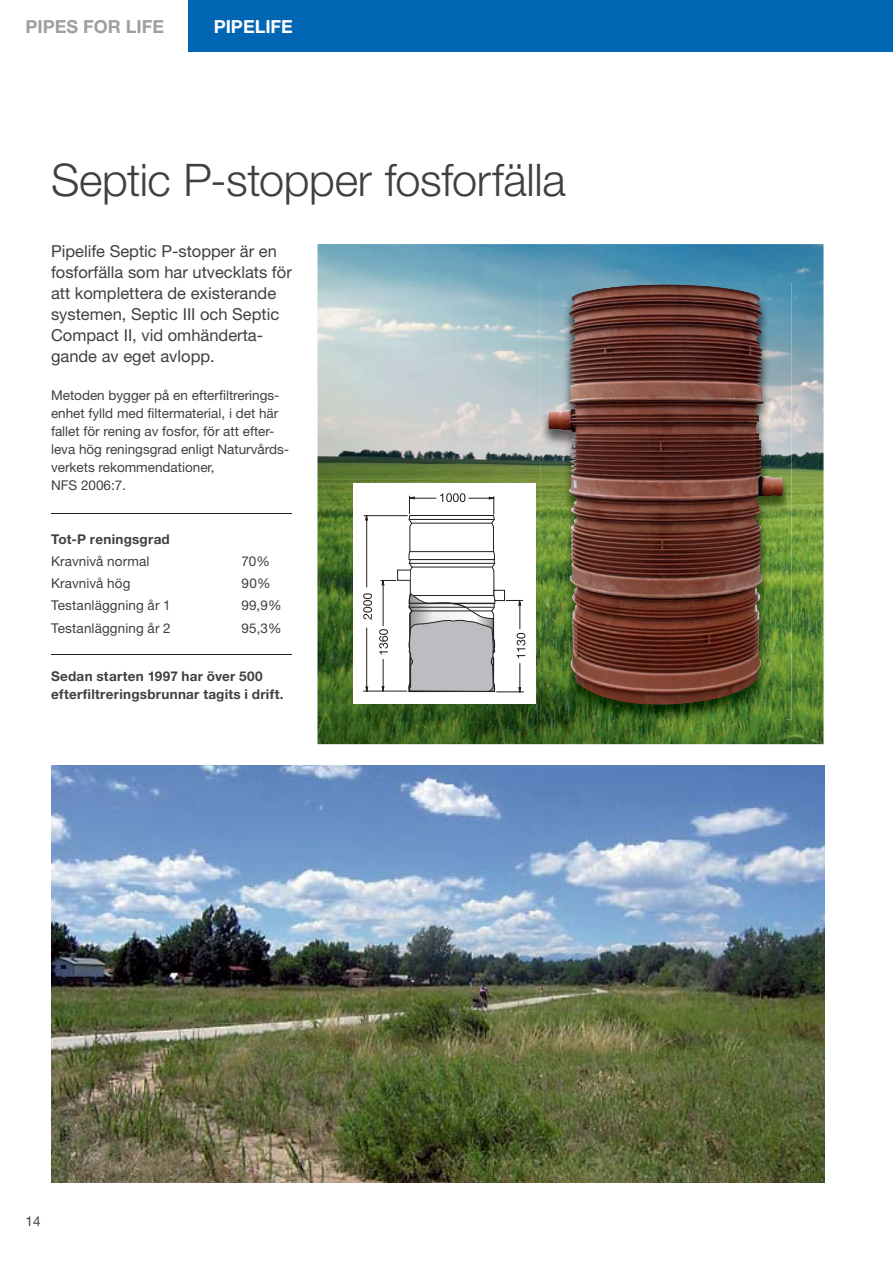
<style>
.page{position:relative;width:893px;height:1263px;background:#fff}
.page>*{position:absolute;margin:0;border:0;box-sizing:border-box;transform-origin:0 0}
.t1{font:300 45px "Helvetica Neue";letter-spacing:-.01em;color:#404041}
.t2{font:700 18px "Helvetica Neue";color:#9d9fa1}
.t3{font:700 18px "Helvetica Neue";color:#fff}
.t4{font:16.5px/21px "Helvetica Neue";color:#404041}
.t5{font:13.5px/18px "Helvetica Neue";color:#404041}
.t6{font:700 13.5px/18px "Helvetica Neue";letter-spacing:.02em;color:#404041}
</style>
<div class="page">
<div style="left:188px;top:0;width:705px;height:51px;background:#0066b3"></div>
<img style="left:317px;top:244px;width:506px;height:500px">
<img style="left:540px;top:283px;width:251px;height:436px">
<img style="left:541px;top:287px;width:245px;height:434px">
<img style="left:547px;top:284px;width:238px;height:423px">
<hr style="left:51px;top:513px;width:241px;height:1px;background:#231f20">
<hr style="left:51px;top:654px;width:241px;height:1px;background:#231f20">
<img style="left:51px;top:765px;width:774px;height:417px">
<div style="left:353px;top:483px;width:183px;height:221px;background:#fff"></div>
<div style="left:397px;top:570px;width:13px;height:10px;border:1px solid #231f20"></div>
<hr style="left:364px;top:515px;width:44px;height:1px;background:#231f20">
<hr style="left:363px;top:691px;width:44px;height:1px;background:#231f20">
<hr style="left:383px;top:583px;width:1px;height:43px;background:#231f20">
<hr style="left:383px;top:659px;width:1px;height:32px;background:#231f20">
<hr style="left:366px;top:515px;width:1px;height:72px;background:#231f20">
<hr style="left:366px;top:628px;width:1px;height:63px;background:#231f20">
<svg style="left:380px;top:579px;width:16px;height:6px"></svg>
<svg style="left:363px;top:593px;width:9px;height:26px"></svg>
<svg style="left:379px;top:629px;width:9px;height:26px"></svg>
<svg style="left:408px;top:493px;width:117px;height:226px"></svg>
<h2 class="t2" style="left:26px;top:20px;width:140px">PIPES FOR LIFE</h2>
<h2 class="t3" style="left:214px;top:20px;width:81px">PIPELIFE</h2>
<h1 class="t1" style="left:51px;top:163px;width:516px">Septic P-stopper fosforfälla</h1>
<p class="t4" style="left:51px;top:242px;width:242px">Pipelife Septic P-stopper är en fosforfälla som har utvecklats för att komplettera de existerande systemen, Septic III och Septic<br>Compact II, vid omhänderta&shy;gande av eget avlopp.</p>
<p class="t5" style="left:51px;top:387px;width:240px">Metoden bygger på en efterfiltrerings&shy;enhet fylld med filtermaterial, i det här fallet för rening av fosfor, för att efter&shy;leva hög reningsgrad enligt Naturvårds&shy;verkets rekommendationer,<br>NFS 2006:7.</p>
<p class="t6" style="left:51px;top:531px;width:120px">Tot-P reningsgrad</p>
<p class="t5" style="left:51px;top:553px;width:100px">Kravnivå normal</p>
<p class="t5" style="left:242px;top:553px;width:30px">70%</p>
<p class="t5" style="left:51px;top:576px;width:81px">Kravnivå hög</p>
<p class="t5" style="left:242px;top:576px;width:31px">90%</p>
<p class="t5" style="left:51px;top:598px;width:121px">Testanläggning år 1</p>
<p class="t5" style="left:242px;top:598px;width:42px">99,9%</p>
<p class="t5" style="left:51px;top:620px;width:121px">Testanläggning år 2</p>
<p class="t5" style="left:242px;top:620px;width:42px">95,3%</p>
<p class="t6" style="left:51px;top:669px;width:234px">Sedan starten 1997 har över 500 efterfiltreringsbrunnar tagits i drift.</p>
<p class="t5" style="left:26px;top:1213px;width:17px">14</p>
</div>
